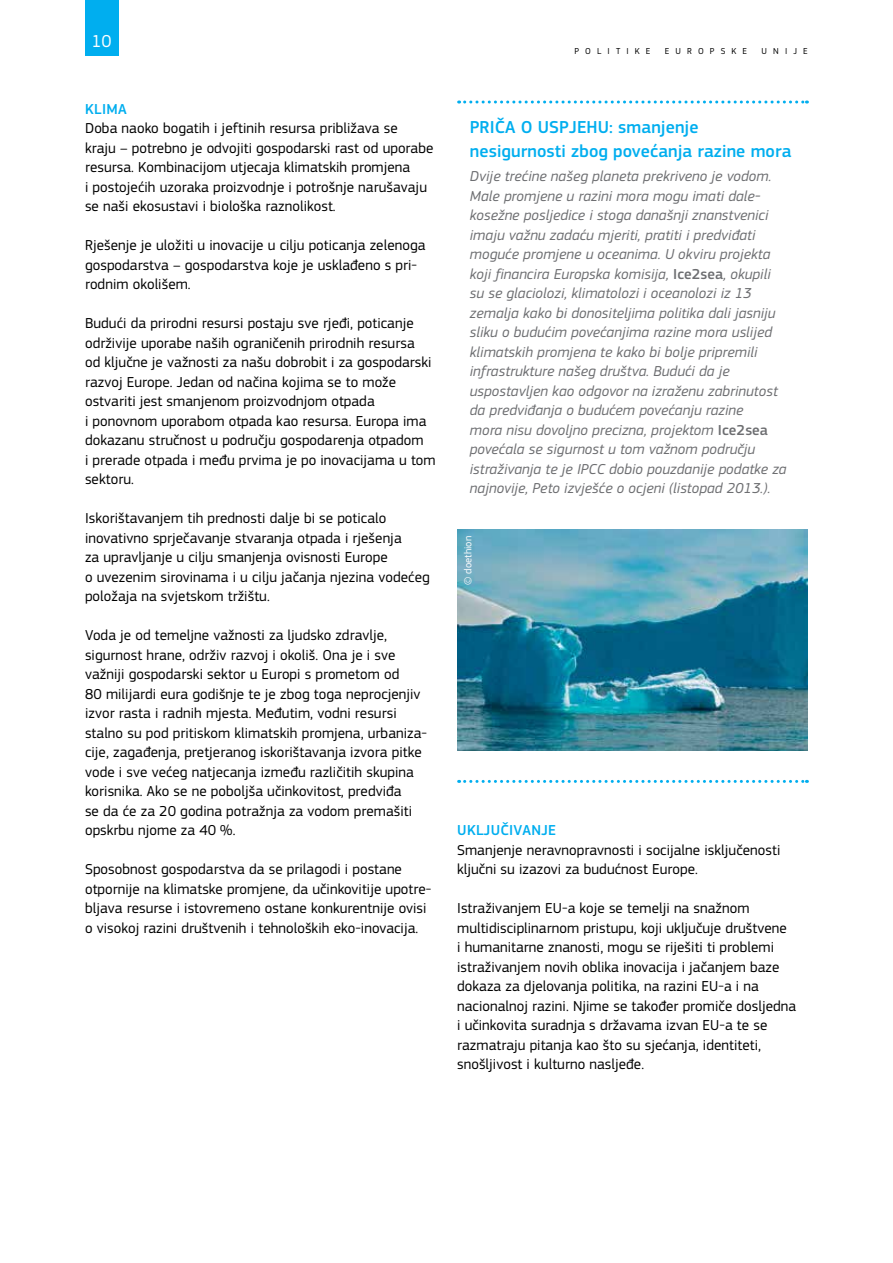
<style>
.page{position:relative;width:893px;height:1263px;background:#fff}
.page>*{position:absolute;margin:0;border:0;box-sizing:border-box;transform-origin:0 0}
.Box_Title{font:500 18px/24px "EC Square Sans Pro";letter-spacing:.005em;color:#00aeef}
.t1{font:18px "EC Square Sans Pro";color:#fff}
.BodyText{font:15px/19.5px "EC Square Sans Pro";letter-spacing:.005em;color:#000}
.Box{font:italic 15px/19.5px "EC Square Sans Pro";letter-spacing:.005em;color:#6d6e71}
.Heading04{font:500 15px "EC Square Sans Pro";letter-spacing:.02em;color:#00aeef}
.t2{font:10.5px "EC Square Sans Pro";letter-spacing:.005em;color:#fff}
.t3{font:9px "EC Square Sans Pro";letter-spacing:.68em;color:#000}
.s1{font-weight:500;font-style:normal}
</style>
<div class="page">
<div style="left:85px;top:0;width:33px;height:55px;background:#00aeef"></div>
<svg style="left:459px;top:101px;width:348px;height:3px"></svg>
<svg style="left:459px;top:780px;width:348px;height:3px"></svg>
<img style="left:457px;top:530px;width:351px;height:221px">
<p class="t1" style="left:92px;top:30px;width:22px">10</p>
<p class="Heading04" style="left:85px;top:100px;width:43px">KLIMA</p>
<p class="BodyText" style="left:85px;top:119px;width:350px">Doba naoko bogatih i jeftinih resursa približava se<br>kraju – potrebno je odvojiti gospodarski rast od uporabe resursa. Kombinacijom utjecaja klimatskih promjena<br>i postojećih uzoraka proizvodnje i potrošnje narušavaju se naši ekosustavi i biološka raznolikost.</p>
<p class="BodyText" style="left:85px;top:236px;width:342px">Rješenje je uložiti u inovacije u cilju poticanja zelenoga gospodarstva – gospodarstva koje je usklađeno s pri&shy;rodnim okolišem.</p>
<p class="BodyText" style="left:85px;top:314px;width:352px">Budući da prirodni resursi postaju sve rjeđi, poticanje održivije uporabe naših ograničenih prirodnih resursa<br>od ključne je važnosti za našu dobrobit i za gospodarski razvoj Europe. Jedan od načina kojima se to može ostvariti jest smanjenom proizvodnjom otpada<br>i ponovnom uporabom otpada kao resursa. Europa ima dokazanu stručnost u području gospodarenja otpadom<br>i prerade otpada i među prvima je po inovacijama u tom sektoru.</p>
<p class="BodyText" style="left:85px;top:509px;width:346px">Iskorištavanjem tih prednosti dalje bi se poticalo inovativno sprječavanje stvaranja otpada i rješenja<br>za upravljanje u cilju smanjenja ovisnosti Europe<br>o uvezenim sirovinama i u cilju jačanja njezina vodećeg položaja na svjetskom tržištu.</p>
<p class="BodyText" style="left:85px;top:626px;width:344px">Voda je od temeljne važnosti za ljudsko zdravlje, sigurnost hrane, održiv razvoj i okoliš. Ona je i sve važniji gospodarski sektor u Europi s prometom od<br>80 milijardi eura godišnje te je zbog toga neprocjenjiv izvor rasta i radnih mjesta. Međutim, vodni resursi stalno su pod pritiskom klimatskih promjena, urbaniza&shy;cije, zagađenja, pretjeranog iskorištavanja izvora pitke vode i sve većeg natjecanja između različitih skupina korisnika. Ako se ne poboljša učinkovitost, predviđa<br>se da će za 20 godina potražnja za vodom premašiti opskrbu njome za 40 %.</p>
<p class="BodyText" style="left:85px;top:860px;width:348px">Sposobnost gospodarstva da se prilagodi i postane otpornije na klimatske promjene, da učinkovitije upotre&shy;bljava resurse i istovremeno ostane konkurentnije ovisi o visokoj razini društvenih i tehnoloških eko‑inovacija.</p>
<p class="t3" style="left:574px;top:45px;width:77px">POLITIKE</p>
<p class="t3" style="left:665px;top:45px;width:84px">EUROPSKE</p>
<p class="t3" style="left:762px;top:45px;width:48px">UNIJE</p>
<p class="Box_Title" style="left:470px;top:116px;width:323px">PRIČA O USPJEHU: smanjenje nesigurnosti zbog povećanja razine mora</p>
<p class="Box" style="left:470px;top:166px;width:318px">Dvije trećine našeg planeta prekriveno je vodom.<br>Male promjene u razini mora mogu imati dale‑ kosežne posljedice i stoga današnji znanstvenici imaju važnu zadaću mjeriti, pratiti i predviđati moguće promjene u oceanima. U okviru projekta koji financira Europska komisija, <span class="s1">Ice2sea</span>, okupili su se glaciolozi, klimatolozi i oceanolozi iz 13 zemalja kako bi donositeljima politika dali jasniju sliku o budućim povećanjima razine mora uslijed klimatskih promjena te kako bi bolje pripremili infrastrukture našeg društva. Budući da je uspostavljen kao odgovor na izraženu zabrinutost da predviđanja o budućem povećanju razine<br>mora nisu dovoljno precizna, projektom <span class="s1">Ice2sea </span>povećala se sigurnost u tom važnom području istraživanja te je IPCC dobio pouzdanije podatke za najnovije, Peto izvješće o ocjeni (listopad 2013.).</p>
<p class="t2" style="left:462px;top:585px;width:51px;rotate:-90deg">© doethion</p>
<p class="Heading04" style="left:457px;top:822px;width:100px">UKLJUČIVANJE</p>
<p class="BodyText" style="left:457px;top:840px;width:325px">Smanjenje neravnopravnosti i socijalne isključenosti ključni su izazovi za budućnost Europe.</p>
<p class="BodyText" style="left:457px;top:899px;width:341px">Istraživanjem EU‑a koje se temelji na snažnom multidisciplinarnom pristupu, koji uključuje društvene<br>i humanitarne znanosti, mogu se riješiti ti problemi istraživanjem novih oblika inovacija i jačanjem baze dokaza za djelovanja politika, na razini EU‑a i na nacionalnoj razini. Njime se također promiče dosljedna i učinkovita suradnja s državama izvan EU‑a te se razmatraju pitanja kao što su sjećanja, identiteti, snošljivost i kulturno nasljeđe.</p>
</div>
